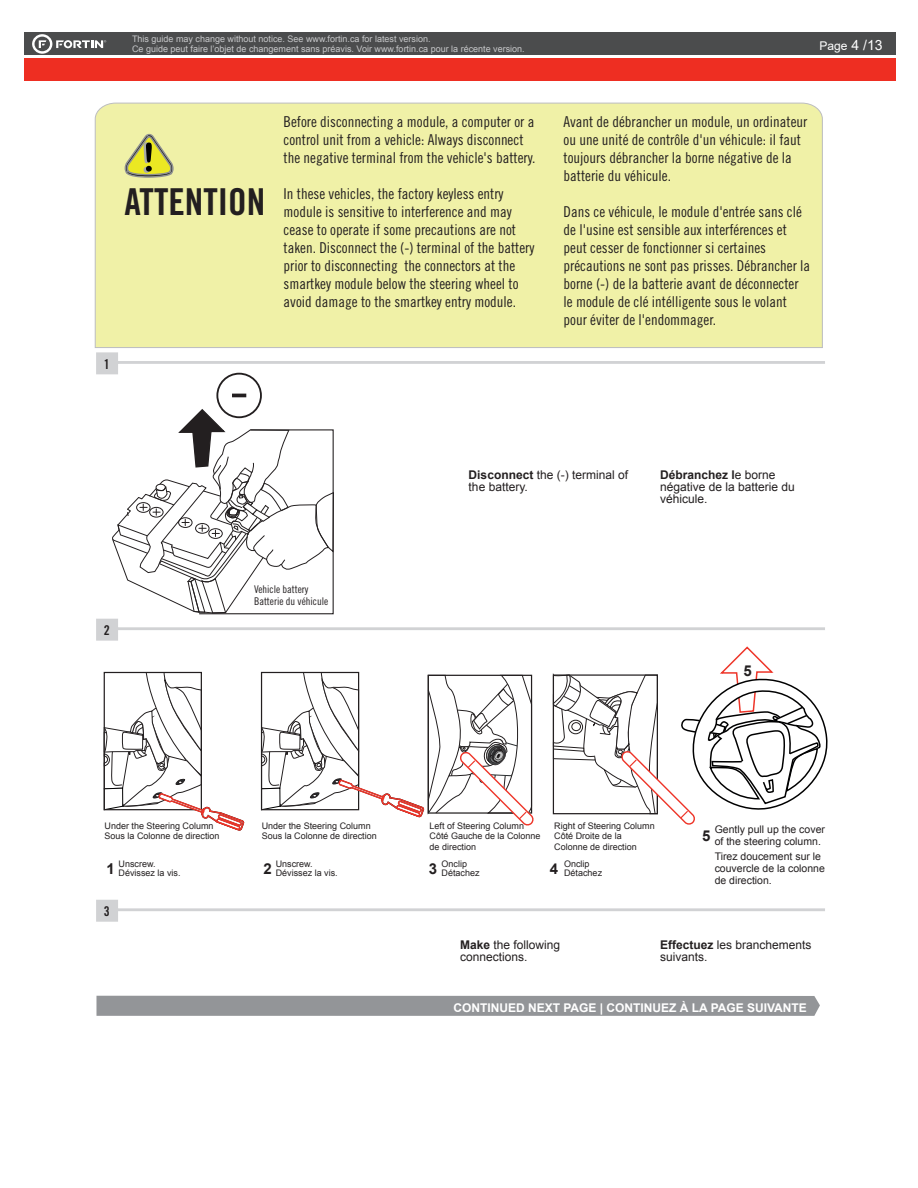
<style>
.page{position:relative;width:918px;height:1188px;background:#fff}
.page>*{position:absolute;margin:0;border:0;box-sizing:border-box;transform-origin:0 0}
.t1{font:37.05px "Trade Gothic Bold Cond Twenty";color:#231f20}
.t2{font:15px/18px "Trade Gothic Cond Eighteen";color:#231f20}
.t3{font:700 15px "Arial";color:#231f20}
.t4{font:13.5px "Trade Gothic Bold Cond Twenty";color:#231f20}
.t5{font:12px/12px "Arial";color:#231f20}
.t6{font:700 12px "Arial";color:#fff}
.t7{font:12px "Arial";color:#fff}
.t8{font:10.65px/12.8px "Trade Gothic Cond Eighteen";color:#231f20}
.t9{font:10.5px/12px "Arial";color:#231f20}
.t10{font:9px/10.5px "Arial";color:#231f20}
.t11{font:9px/9.8px "Arial";color:#c7c8ca}
.s1{font-size:13.95px}
.s2{font-weight:700}
</style>
<div class="page">
<div style="left:24px;top:33px;width:872px;height:22px;background:#4b4c4d"></div>
<div style="left:24px;top:58px;width:872px;height:23px;background:#ee2e22"></div>
<svg style="left:32px;top:34px;width:74px;height:20px"></svg>
<hr style="left:232px;top:394px;width:14px;height:3px;background:#231f20">
<div style="left:216px;top:373px;width:46px;height:45px;border:2px solid #231f20;border-radius:50%"></div>
<div style="left:94px;top:102px;width:729px;height:246px;background:#f0f1a7"></div>
<svg style="left:125px;top:134px;width:49px;height:44px;background:#c3c367"></svg>
<svg style="left:96px;top:352px;width:729px;height:22px"></svg>
<svg style="left:96px;top:900px;width:729px;height:22px"></svg>
<div style="left:96px;top:996px;width:724px;height:20px;background:#939598"></div>
<svg style="left:96px;top:408px;width:732px;height:423px"></svg>
<p class="t11" style="left:132px;top:34px;width:394px">This guide may change without notice. See www.fortin.ca for latest version.<br>Ce guide peut faire l’objet de changement sans préavis. Voir www.fortin.ca pour la récente version.</p>
<h1 class="t1" style="left:125px;top:180px;width:142px">ATTENTION</h1>
<p class="t4" style="left:104px;top:356px;width:7px">1</p>
<p class="t2" style="left:284px;top:113px;width:253px">Before disconnecting a module, a computer or a control unit from a vehicle: Always disconnect the negative terminal from the vehicle's battery.</p>
<p class="t2" style="left:284px;top:185px;width:252px">In these vehicles, the factory keyless entry module is sensitive to interference and may cease to operate if some precautions are not taken. Disconnect the (-) terminal of the battery prior to disconnecting the connectors at the smartkey module below the steering wheel to avoid damage to the smartkey entry module.</p>
<p class="t7" style="left:820px;top:38px;width:65px">Page <span class="s1">4 /13</span></p>
<p class="t2" style="left:564px;top:112px;width:245px">Avant de débrancher un module, un ordinateur ou une unité de contrôle d'un véhicule: il faut toujours débrancher la borne négative de la batterie du véhicule.</p>
<p class="t2" style="left:564px;top:202px;width:248px">Dans ce véhicule, le module d'entrée sans clé de l'usine est sensible aux interférences et peut cesser de fonctionner si certaines précautions ne sont pas prisses. Débrancher la borne (-) de la batterie avant de déconnecter le module de clé intélligente sous le volant pour éviter de l'endommager.</p>
<p class="t4" style="left:104px;top:622px;width:7px">2</p>
<p class="t8" style="left:254px;top:582px;width:76px">Vehicle battery<br>Batterie du véhicule</p>
<p class="t5" style="left:469px;top:469px;width:161px"><span class="s2">Disconnect</span> the (-) terminal of the battery.</p>
<p class="t5" style="left:660px;top:469px;width:136px"><span class="s2">Débranchez l</span>e borne négative de la batterie du véhicule.</p>
<p class="t3" style="left:743px;top:660px;width:10px">5</p>
<p class="t10" style="left:105px;top:820px;width:117px">Under the Steering Column<br>Sous la Colonne de direction</p>
<p class="t10" style="left:119px;top:860px;width:64px;line-height:9px">Unscrew.<br>Dévissez la vis.</p>
<p class="t10" style="left:564px;top:860px;width:40px;line-height:9px">Onclip<br>Détachez</p>
<p class="t10" style="left:262px;top:820px;width:117px">Under the Steering Column<br>Sous la Colonne de direction</p>
<p class="t10" style="left:264px;top:860px;width:76px;line-height:9px;text-indent:12px">Unscrew.<br><sup>2</sup> Dévissez la vis.</p>
<p class="t10" style="left:554px;top:820px;width:102px">Right of Steering Column<br>Côté Droite de la<br>Colonne de direction</p>
<p class="t10" style="left:430px;top:820px;width:113px">Left of Steering Column<br>Côté Gauche de la Colonne de direction</p>
<p class="t10" style="left:442px;top:859px;width:27px">Onclip</p>
<p class="t3" style="left:106px;top:858px;width:10px">1</p>
<p class="t10" style="left:429px;top:868px;width:52px"><sup>3</sup> Détachez</p>
<p class="t3" style="left:550px;top:858px;width:10px">4</p>
<p class="t4" style="left:104px;top:903px;width:7px">3</p>
<p class="t9" style="left:715px;top:823px;width:112px">Gently pull up the cover of the steering column.</p>
<p class="t9" style="left:715px;top:850px;width:112px">Tirez doucement sur le couvercle de la colonne de direction.</p>
<p class="t3" style="left:702px;top:825px;width:10px">5</p>
<p class="t5" style="left:460px;top:939px;width:102px"><span class="s2">Make</span> the following connections.</p>
<p class="t5" style="left:660px;top:939px;width:153px"><span class="s2">Effectuez</span> les branchements suivants.</p>
<p class="t6" style="left:453px;top:999px;width:355px">CONTINUED NEXT PAGE | CONTINUEZ À LA PAGE SUIVANTE</p>
</div>
